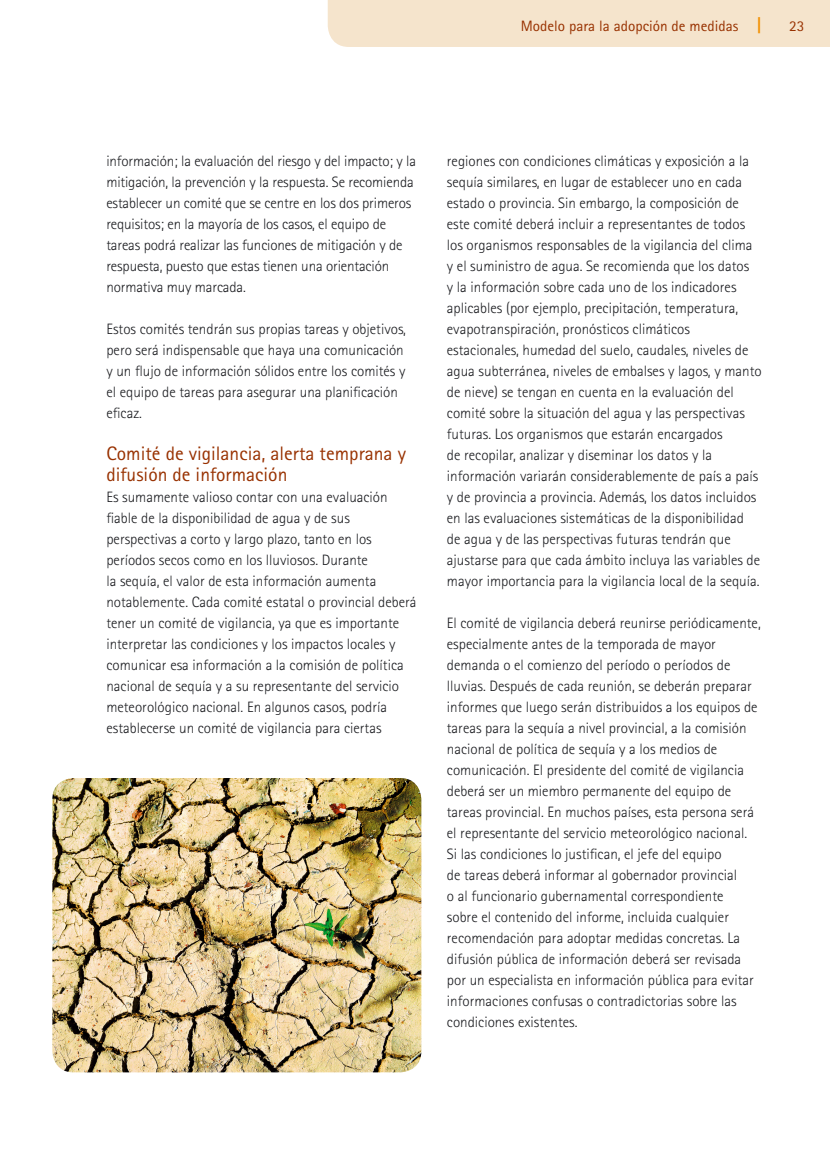
<style>
.page{position:relative;width:830px;height:1149px;background:#fff}
.page>*{position:absolute;margin:0;border:0;box-sizing:border-box;transform-origin:0 0}
.heading3{font:19.5px/21px "Rotis Sans Serif";color:#983100}
.body_text{font:300 15px/21px "Rotis Sans Serif";color:#1b1c20}
.t1{font:15px "Rotis Sans Serif";color:#983100}
.s1{font-weight:800;font-size:18px;color:#f28f00}
</style>
<div class="page">
<img style="left:52px;top:778px;width:369px;height:293px">
<div style="left:327px;top:0;width:502px;height:47px;background:#f5e4cc"></div>
<p class="t1" style="left:520px;top:17px;width:242px">Modelo para la adopción de medidas <span class="s1">|</span></p>
<p class="t1" style="left:788px;top:17px;width:17px">23</p>
<p class="body_text" style="left:106px;top:150px;width:311px">información; la evaluación del riesgo y del impacto; y la mitigación, la prevención y la respuesta. Se recomienda establecer un comité que se centre en los dos primeros requisitos; en la mayoría de los casos, el equipo de tareas podrá realizar las funciones de mitigación y de respuesta, puesto que estas tienen una orientación normativa muy marcada.</p>
<p class="body_text" style="left:106px;top:318px;width:301px">Estos comités tendrán sus propias tareas y objetivos, pero será indispensable que haya una comunicación y un flujo de información sólidos entre los comités y el equipo de tareas para asegurar una planificación eficaz.</p>
<p class="heading3" style="left:106px;top:442px;width:301px">Comité de vigilancia, alerta temprana y difusión de información</p>
<p class="body_text" style="left:106px;top:486px;width:311px">Es sumamente valioso contar con una evaluación fiable de la disponibilidad de agua y de sus perspectivas a corto y largo plazo, tanto en los períodos secos como en los lluviosos. Durante<br>la sequía, el valor de esta información aumenta notablemente. Cada comité estatal o provincial deberá tener un comité de vigilancia, ya que es importante interpretar las condiciones y los impactos locales y comunicar esa información a la comisión de política nacional de sequía y a su representante del servicio meteorológico nacional. En algunos casos, podría establecerse un comité de vigilancia para ciertas</p>
<p class="body_text" style="left:446px;top:150px;width:316px">regiones con condiciones climáticas y exposición a la sequía similares, en lugar de establecer uno en cada estado o provincia. Sin embargo, la composición de este comité deberá incluir a representantes de todos los organismos responsables de la vigilancia del clima y el suministro de agua. Se recomienda que los datos<br>y la información sobre cada uno de los indicadores aplicables (por ejemplo, precipitación, temperatura, evapotranspiración, pronósticos climáticos estacionales, humedad del suelo, caudales, niveles de agua subterránea, niveles de embalses y lagos, y manto de nieve) se tengan en cuenta en la evaluación del comité sobre la situación del agua y las perspectivas futuras. Los organismos que estarán encargados<br>de recopilar, analizar y diseminar los datos y la información variarán considerablemente de país a país y de provincia a provincia. Además, los datos incluidos en las evaluaciones sistemáticas de la disponibilidad<br>de agua y de las perspectivas futuras tendrán que ajustarse para que cada ámbito incluya las variables de mayor importancia para la vigilancia local de la sequía.</p>
<p class="body_text" style="left:446px;top:612px;width:315px">El comité de vigilancia deberá reunirse periódicamente, especialmente antes de la temporada de mayor demanda o el comienzo del período o períodos de lluvias. Después de cada reunión, se deberán preparar informes que luego serán distribuidos a los equipos de tareas para la sequía a nivel provincial, a la comisión nacional de política de sequía y a los medios de comunicación. El presidente del comité de vigilancia deberá ser un miembro permanente del equipo de tareas provincial. En muchos países, esta persona será el representante del servicio meteorológico nacional.<br>Si las condiciones lo justifican, el jefe del equipo<br>de tareas deberá informar al gobernador provincial<br>o al funcionario gubernamental correspondiente<br>sobre el contenido del informe, incluida cualquier recomendación para adoptar medidas concretas. La difusión pública de información deberá ser revisada por un especialista en información pública para evitar informaciones confusas o contradictorias sobre las condiciones existentes.</p>
</div>
